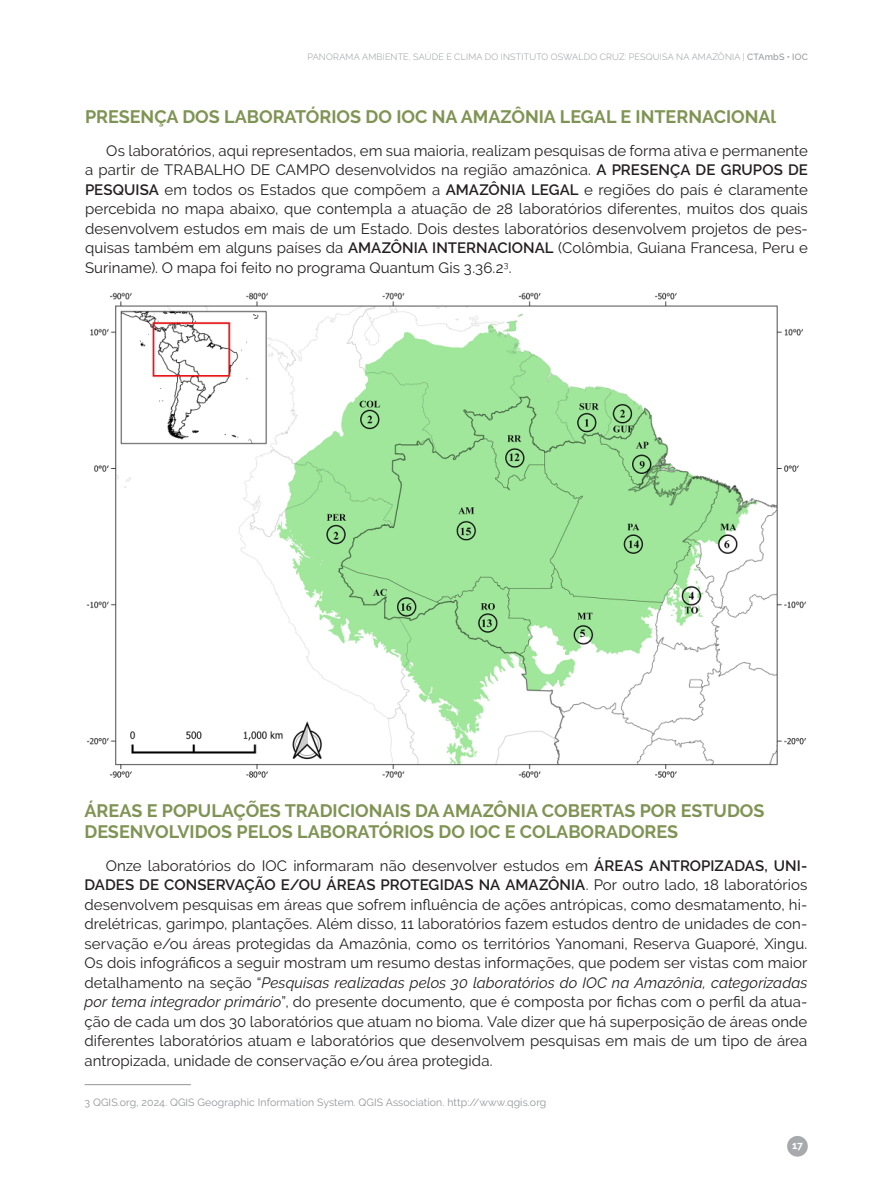
<style>
.page{position:relative;width:893px;height:1191px;background:#fff}
.page>*{position:absolute;margin:0;border:0;box-sizing:border-box;transform-origin:0 0}
.titulo_interni_cc{font:700 18px/21px "Raleway";color:#7f9454}
.miolo_camara{font:15px/19.5px "Raleway";letter-spacing:.005em;color:#231f20;text-align:justify}
.Estilo_de_parágrafo_1{font:10.5px "Raleway";letter-spacing:.01em;color:#939598}
.t1{font:700 10.5px "Raleway";color:#fff}
.t2{font:300 9px "Raleway";letter-spacing:.02em;color:#939598}
.s1{font-weight:500}
.s2{font-weight:600}
.s3{font-style:italic}
</style>
<div class="page">
<div style="left:787px;top:1136px;width:21px;height:20px;background:#a8a9ad;border-radius:50%"></div>
<hr style="left:85px;top:1084px;width:106px;height:1px;background:#939598">
<img style="left:86px;top:292px;width:721px;height:486px">
<p class="t2" style="left:307px;top:51px;width:502px">PANORAMA AMBIENTE, SAÚDE E CLIMA DO INSTITUTO OSWALDO CRUZ: PESQUISA NA AMAZÔNIA | <span class="s1">CTAmbS • IOC</span></p>
<p class="titulo_interni_cc" style="left:85px;top:106px;width:693px">PRESENÇA DOS LABORATÓRIOS DO IOC NA AMAZÔNIA LEGAL E INTERNACIONAl</p>
<p class="miolo_camara" style="left:85px;top:140px;width:724px;text-indent:21px">Os laboratórios, aqui representados, em sua maioria, realizam pesquisas de forma ativa e permanente a partir de TRABALHO DE CAMPO desenvolvidos na região amazônica. <span class="s2">A PRESENÇA DE GRUPOS DE PESQUISA</span> em todos os Estados que compõem a <span class="s2">AMAZÔNIA LEGAL</span> e regiões do país é claramente percebida no mapa abaixo, que contempla a atuação de 28 laboratórios diferentes, muitos dos quais desenvolvem estudos em mais de um Estado. Dois destes laboratórios desenvolvem projetos de pes&shy;quisas também em alguns países da <span class="s2">AMAZÔNIA INTERNACIONAL</span> (Colômbia, Guiana Francesa, Peru e Suriname). O mapa foi feito no programa Quantum Gis 3.36.2<sup>3</sup>.</p>
<p class="titulo_interni_cc" style="left:85px;top:800px;width:681px">ÁREAS E POPULAÇÕES TRADICIONAIS DA AMAZÔNIA COBERTAS POR ESTUDOS<br>DESENVOLVIDOS PELOS LABORATÓRIOS DO IOC E COLABORADORES<sup>3</sup></p>
<p class="miolo_camara" style="left:85px;top:855px;width:724px;text-indent:21px">Onze laboratórios do IOC informaram não desenvolver estudos em <span class="s2">ÁREAS ANTROPIZADAS, UNI-DADES DE CONSERVAÇÃO E/OU ÁREAS PROTEGIDAS NA AMAZÔNIA</span>. Por outro lado, 18 laboratórios desenvolvem pesquisas em áreas que sofrem influência de ações antrópicas, como desmatamento, hi&shy;drelétricas, garimpo, plantações. Além disso, 11 laboratórios fazem estudos dentro de unidades de con&shy;servação e/ou áreas protegidas da Amazônia, como os territórios Yanomani, Reserva Guaporé, Xingu.<br>Os dois infográficos a seguir mostram um resumo destas informações, que podem ser vistas com maior detalhamento na seção “<span class="s3">Pesquisas realizadas pelos 30 laboratórios do IOC na Amazônia, categorizadas por tema integrador primário</span>”, do presente documento, que é composta por fichas com o perfil da atua&shy;ção de cada um dos 30 laboratórios que atuam no bioma. Vale dizer que há superposição de áreas onde diferentes laboratórios atuam e laboratórios que desenvolvem pesquisas em mais de um tipo de área antropizada, unidade de conservação e/ou área protegida.</p>
<p class="Estilo_de_parágrafo_1" style="left:85px;top:1096px;width:463px">3 QGIS.org, 2024. QGIS Geographic Information System. QGIS Association. http://www.qgis.org</p>
<p class="t1" style="left:792px;top:1139px;width:12px">17</p>
</div>
